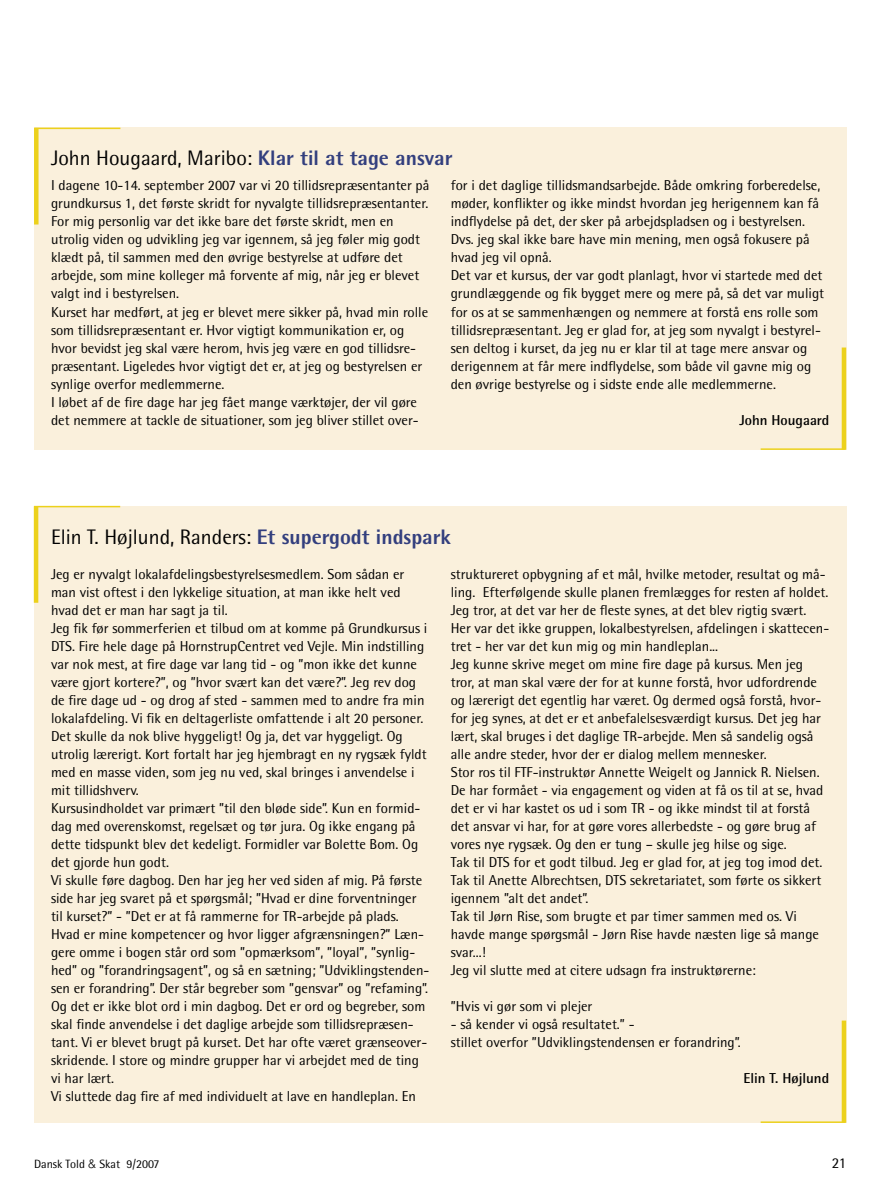
<style>
.page{position:relative;width:893px;height:1191px;background:#fff}
.page>*{position:absolute;margin:0;border:0;box-sizing:border-box;transform-origin:0 0}
.t1{font:21px "Rotis Semi Sans";color:#000}
.t2{font:15px "Rotis Semi Sans";color:#000}
.t3{font:14.4px/18px "Rotis Semi Sans";color:#000}
.t4{font:700 14.4px "Rotis Semi Sans";color:#000}
.t5{font:12px "Rotis Semi Sans";color:#000}
.s1{font-weight:800;color:#333f7e}
.s2{font-family:"Helvetica";font-weight:300}
</style>
<div class="page">
<div style="left:34px;top:128px;width:812px;height:322px;background:#faf0dc"></div>
<div style="left:34px;top:128px;width:5px;height:96px;background:#ecd11c"></div>
<hr style="left:34px;top:128px;width:86px;height:1px;background:#ecd11c">
<hr style="left:842px;top:347px;width:4px;height:102px;background:#ecd11c">
<hr style="left:761px;top:448px;width:85px;height:2px;background:#ecd11c">
<div style="left:34px;top:506px;width:812px;height:616px;background:#faf0dc"></div>
<hr style="left:34px;top:506px;width:4px;height:97px;background:#ecd11c">
<hr style="left:34px;top:506px;width:86px;height:1px;background:#ecd11c">
<hr style="left:842px;top:1020px;width:4px;height:102px;background:#ecd11c">
<hr style="left:761px;top:1121px;width:85px;height:2px;background:#ecd11c">
<h1 class="t1" style="left:51px;top:145px;width:403px">John Hougaard, Maribo: <span class="s1">Klar til at tage ansvar</span></h1>
<p class="t3" style="left:51px;top:176px;width:380px">I dagene 10‑14. september 2007 var vi 20 tillidsrepræsentanter på grundkursus 1, det første skridt for nyvalgte tillidsrepræsentanter.<br>For mig personlig var det ikke bare det første skridt, men en utrolig viden og udvikling jeg var igennem, så jeg føler mig godt klædt på, til sammen med den øvrige bestyrelse at udføre det arbejde, som mine kolleger må forvente af mig, når jeg er blevet valgt ind i bestyrelsen.<br>Kurset har medført, at jeg er blevet mere sikker på, hvad min rolle som tillidsrepræsentant er. Hvor vigtigt kommunikation er, og hvor bevidst jeg skal være herom, hvis jeg være en god tillidsre&shy;præsentant. Ligeledes hvor vigtigt det er, at jeg og bestyrelsen er synlige overfor medlemmerne.<br>I løbet af de fire dage har jeg fået mange værktøjer, der vil gøre det nemmere at tackle de situationer, som jeg bliver stillet over-</p>
<p class="t3" style="left:451px;top:176px;width:375px">for i det daglige tillidsmandsarbejde. Både omkring forberedelse, møder, konflikter og ikke mindst hvordan jeg herigennem kan få indflydelse på det, der sker på arbejdspladsen og i bestyrelsen.<br>Dvs. jeg skal ikke bare have min mening, men også fokusere på hvad jeg vil opnå.<br>Det var et kursus, der var godt planlagt, hvor vi startede med det grundlæggende og fik bygget mere og mere på, så det var muligt for os at se sammenhængen og nemmere at forstå ens rolle som tillidsrepræsentant. Jeg er glad for, at jeg som nyvalgt i bestyrel&shy;sen deltog i kurset, da jeg nu er klar til at tage mere ansvar og derigennem at får mere indflydelse, som både vil gavne mig og den øvrige bestyrelse og i sidste ende alle medlemmerne.</p>
<p class="t4" style="left:739px;top:411px;width:91px">John Hougaard</p>
<h1 class="t1" style="left:51px;top:525px;width:402px">Elin T. Højlund, Randers: <span class="s1">Et supergodt indspark</span></h1>
<p class="t3" style="left:51px;top:564px;width:380px">Jeg er nyvalgt lokalafdelingsbestyrelsesmedlem. Som sådan er man vist oftest i den lykkelige situation, at man ikke helt ved hvad det er man har sagt ja til.<br>Jeg fik før sommerferien et tilbud om at komme på Grundkursus i DTS. Fire hele dage på HornstrupCentret ved Vejle. Min indstilling var nok mest, at fire dage var lang tid - og ”mon ikke det kunne være gjort kortere?”, og ”hvor svært kan det være?”. Jeg rev dog de fire dage ud - og drog af sted - sammen med to andre fra min lokalafdeling. Vi fik en deltagerliste omfattende i alt 20 personer.<br>Det skulle da nok blive hyggeligt! Og ja, det var hyggeligt. Og utrolig lærerigt. Kort fortalt har jeg hjembragt en ny rygsæk fyldt med en masse viden, som jeg nu ved, skal bringes i anvendelse i mit tillidshverv.<br>Kursusindholdet var primært ”til den bløde side”. Kun en formid&shy;dag med overenskomst, regelsæt og tør jura. Og ikke engang på dette tidspunkt blev det kedeligt. Formidler var Bolette Bom. Og det gjorde hun godt.<br>Vi skulle føre dagbog. Den har jeg her ved siden af mig. På første side har jeg svaret på et spørgsmål; ”Hvad er dine forventninger til kurset?” - ”Det er at få rammerne for TR‑arbejde på plads.<br>Hvad er mine kompetencer og hvor ligger afgrænsningen?” Læn&shy;gere omme i bogen står ord som ”opmærksom”, ”loyal”, ”synlig&shy;hed” og ”forandringsagent”, og så en sætning; ”Udviklingstenden&shy;sen er forandring”. Der står begreber som ”gensvar” og ”refaming”.<br>Og det er ikke blot ord i min dagbog. Det er ord og begreber, som skal finde anvendelse i det daglige arbejde som tillidsrepræsen&shy;tant. Vi er blevet brugt på kurset. Det har ofte været grænseover&shy;skridende. I store og mindre grupper har vi arbejdet med de ting vi har lært.<br>Vi sluttede dag fire af med individuelt at lave en handleplan. En</p>
<p class="t3" style="left:451px;top:564px;width:380px">struktureret opbygning af et mål, hvilke metoder, resultat og må&shy;ling. Efterfølgende skulle planen fremlægges for resten af holdet.<br>Jeg tror, at det var her de fleste synes, at det blev rigtig svært.<br>Her var det ikke gruppen, lokalbestyrelsen, afdelingen i skattecen&shy;tret - her var det kun mig og min handleplan...<br>Jeg kunne skrive meget om mine fire dage på kursus. Men jeg tror, at man skal være der for at kunne forstå, hvor udfordrende og lærerigt det egentlig har været. Og dermed også forstå, hvor&shy;for jeg synes, at det er et anbefalelsesværdigt kursus. Det jeg har lært, skal bruges i det daglige TR‑arbejde. Men så sandelig også alle andre steder, hvor der er dialog mellem mennesker.<br>Stor ros til FTF‑instruktør Annette Weigelt og Jannick R. Nielsen.<br>De har formået - via engagement og viden at få os til at se, hvad det er vi har kastet os ud i som TR - og ikke mindst til at forstå det ansvar vi har, for at gøre vores allerbedste - og gøre brug af vores nye rygsæk. Og den er tung – skulle jeg hilse og sige.<br>Tak til DTS for et godt tilbud. Jeg er glad for, at jeg tog imod det.<br>Tak til Anette Albrechtsen, DTS sekretariatet, som førte os sikkert igennem ”alt det andet”.<br>Tak til Jørn Rise, som brugte et par timer sammen med os. Vi havde mange spørgsmål - Jørn Rise havde næsten lige så mange svar...!<br>Jeg vil slutte med at citere udsagn fra instruktørerne:</p>
<p class="t3" style="left:451px;top:996px;width:143px">”Hvis vi gør som vi plejer</p>
<p class="t3" style="left:451px;top:1014px;width:291px">- så kender vi også resultatet.” -<br>stillet overfor ”Udviklingstendensen er forandring”.</p>
<p class="t4" style="left:743px;top:1069px;width:87px">Elin T. Højlund</p>
<p class="t5" style="left:34px;top:1157px;width:127px">Dansk Told <span class="s2">&amp;</span> Skat 9/2007</p>
<p class="t2" style="left:832px;top:1154px;width:16px">21</p>
</div>
